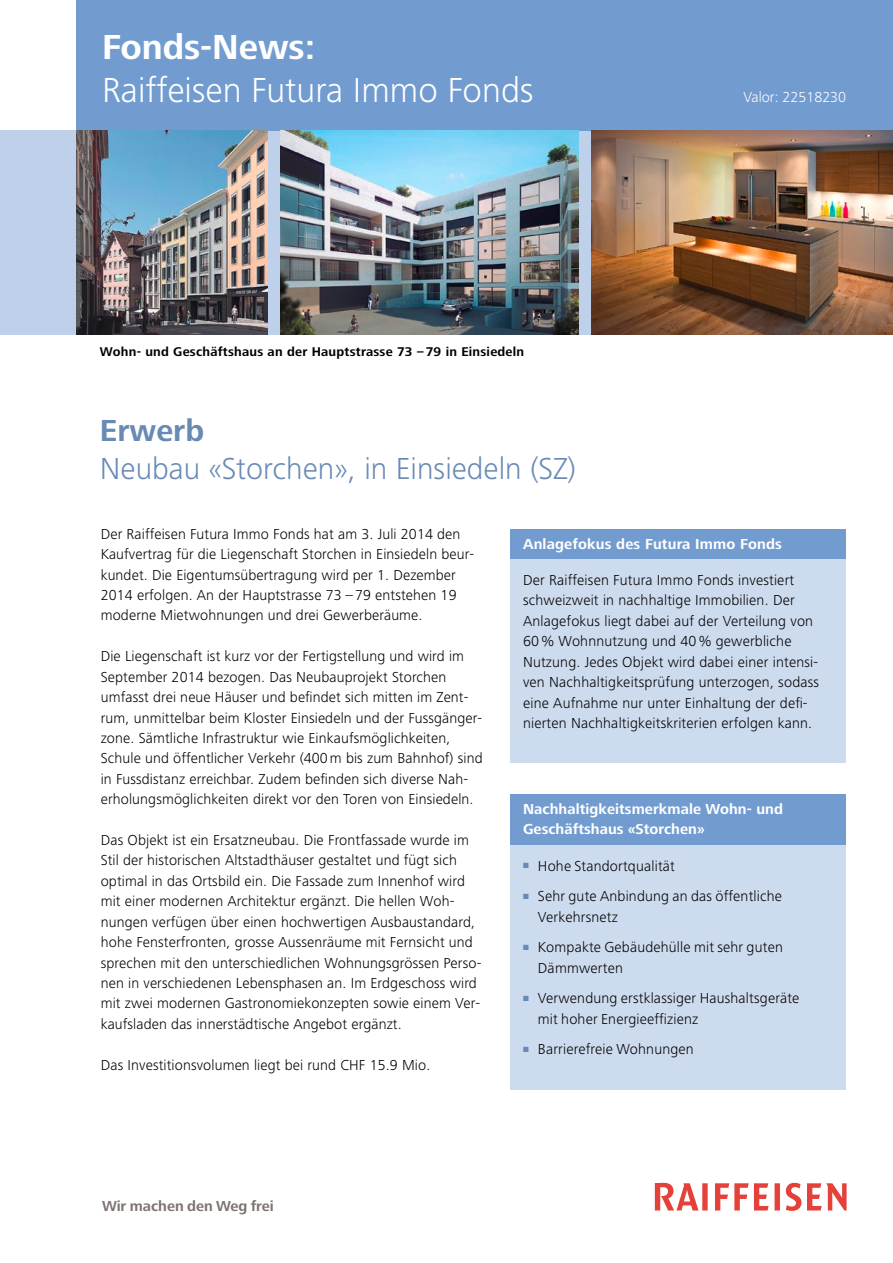
<style>
.page{position:relative;width:893px;height:1263px;background:#fff}
.page>*{position:absolute;margin:0;border:0;box-sizing:border-box;transform-origin:0 0}
.t1{font:300 36px "Frutiger Next LT";color:#fff}
.t2{font:700 36px "Frutiger Next LT";color:#fff}
.t3{font:300 31.5px "Frutiger Next LT";color:#698ab5}
.t4{font:700 31.5px "Frutiger Next LT";color:#698ab5}
.t5{font:300 15px/20.4px "Frutiger Next LT";letter-spacing:.01em;color:#000}
.t6{font:700 15px/20.4px "Frutiger Next LT";letter-spacing:.005em;color:#fff}
.t7{font:700 15px "Frutiger Next LT";color:#7e7471}
.t8{font:300 15px "Frutiger Next LT";color:#fff}
.t9{font:700 13.2px "Frutiger Next LT";letter-spacing:.02em;color:#000}
</style>
<div class="page">
<div style="left:0;top:131px;width:893px;height:204px;background:#bfd1ea"></div>
<svg style="left:655px;top:1183px;width:192px;height:28px"></svg>
<div style="left:77px;top:0;width:816px;height:131px;background:#729cd0"></div>
<img style="left:77px;top:131px;width:191px;height:204px">
<img style="left:281px;top:131px;width:297px;height:204px">
<img style="left:591px;top:131px;width:302px;height:204px">
<div style="left:510px;top:529px;width:336px;height:30px;background:#729cd0"></div>
<div style="left:510px;top:559px;width:336px;height:204px;background:#cddbee"></div>
<div style="left:510px;top:794px;width:336px;height:51px;background:#729cd0"></div>
<div style="left:510px;top:845px;width:336px;height:245px;background:#cddbee"></div>
<h1 class="t2" style="left:102px;top:27px;width:215px">Fonds-News:</h1>
<h1 class="t1" style="left:102px;top:70px;width:433px">Raiffeisen Futura Immo Fonds</h1>
<p class="t9" style="left:100px;top:344px;width:426px">Wohn- und Geschäftshaus an der Hauptstrasse 73 – 79 in Einsiedeln</p>
<h2 class="t4" style="left:100px;top:413px;width:106px">Erwerb</h2>
<h2 class="t3" style="left:100px;top:451px;width:478px">Neubau «Storchen», in Einsiedeln (SZ)</h2>
<p class="t8" style="left:743px;top:89px;width:104px">Valor: 22518230</p>
<p class="t5" style="left:101px;top:524px;width:375px">Der Raiffeisen Futura Immo Fonds hat am 3. Juli 2014 den Kaufvertrag für die Liegenschaft Storchen in Einsiedeln beur&shy;kundet. Die Eigentumsübertragung wird per 1. Dezember 2014 erfolgen. An der Hauptstrasse 73 – 79 entstehen 19 moderne Mietwohnungen und drei Gewerberäume.</p>
<p class="t5" style="left:101px;top:646px;width:383px">Die Liegenschaft ist kurz vor der Fertigstellung und wird im September 2014 bezogen. Das Neubauprojekt Storchen umfasst drei neue Häuser und befindet sich mitten im Zent&shy;rum, unmittelbar beim Kloster Einsiedeln und der Fussgänger&shy;zone. Sämtliche Infrastruktur wie Einkaufsmöglichkeiten, Schule und öffentlicher Verkehr (400m bis zum Bahnhof) sind in Fussdistanz erreichbar. Zudem befinden sich diverse Nah&shy;erholungsmöglichkeiten direkt vor den Toren von Einsiedeln.</p>
<p class="t5" style="left:101px;top:830px;width:382px">Das Objekt ist ein Ersatzneubau. Die Frontfassade wurde im Stil der historischen Altstadthäuser gestaltet und fügt sich optimal in das Ortsbild ein. Die Fassade zum Innenhof wird mit einer modernen Architektur ergänzt. Die hellen Woh&shy;nungen verfügen über einen hochwertigen Ausbaustandard, hohe Fensterfronten, grosse Aussenräume mit Fernsicht und sprechen mit den unterschiedlichen Wohnungsgrössen Perso&shy;nen in verschiedenen Lebensphasen an. Im Erdgeschoss wird mit zwei modernen Gastronomiekonzepten sowie einem Ver&shy;kaufsladen das innerstädtische Angebot ergänzt.</p>
<p class="t5" style="left:101px;top:1054px;width:331px">Das Investitionsvolumen liegt bei rund CHF 15.9 Mio.</p>
<p class="t6" style="left:523px;top:534px;width:260px">Anlagefokus des Futura Immo Fonds</p>
<p class="t5" style="left:523px;top:570px;width:298px">Der Raiffeisen Futura Immo Fonds investiert schweizweit in nachhaltige Immobilien. Der Anlagefokus liegt dabei auf der Verteilung von 60 % Wohnnutzung und 40 % gewerbliche Nutzung. Jedes Objekt wird dabei einer intensi&shy;ven Nachhaltigkeitsprüfung unterzogen, sodass eine Aufnahme nur unter Einhaltung der defi&shy;nierten Nachhaltigkeitskriterien erfolgen kann.</p>
<p class="t6" style="left:523px;top:799px;width:261px">Nachhaltigkeitsmerkmale Wohn- und<br>Geschäftshaus «Storchen»</p>
<p class="t5" style="left:523px;top:855px;width:153px"><sup>■</sup> Hohe Standortqualität</p>
<p class="t5" style="left:538px;top:886px;width:246px;text-indent:-15px"><sup>■</sup> Sehr gute Anbindung an das öffentliche<br>Verkehrsnetz</p>
<p class="t5" style="left:538px;top:937px;width:246px;text-indent:-15px"><sup>■</sup> Kompakte Gebäudehülle mit sehr guten<br>Dämmwerten</p>
<p class="t5" style="left:538px;top:988px;width:263px;text-indent:-15px"><sup>■</sup> Verwendung erstklassiger Haushaltsgeräte mit hoher Energieeffizienz</p>
<p class="t5" style="left:523px;top:1039px;width:172px"><sup>■</sup> Barrierefreie Wohnungen</p>
<p class="t7" style="left:102px;top:1197px;width:173px">Wir machen den Weg frei</p>
</div>
